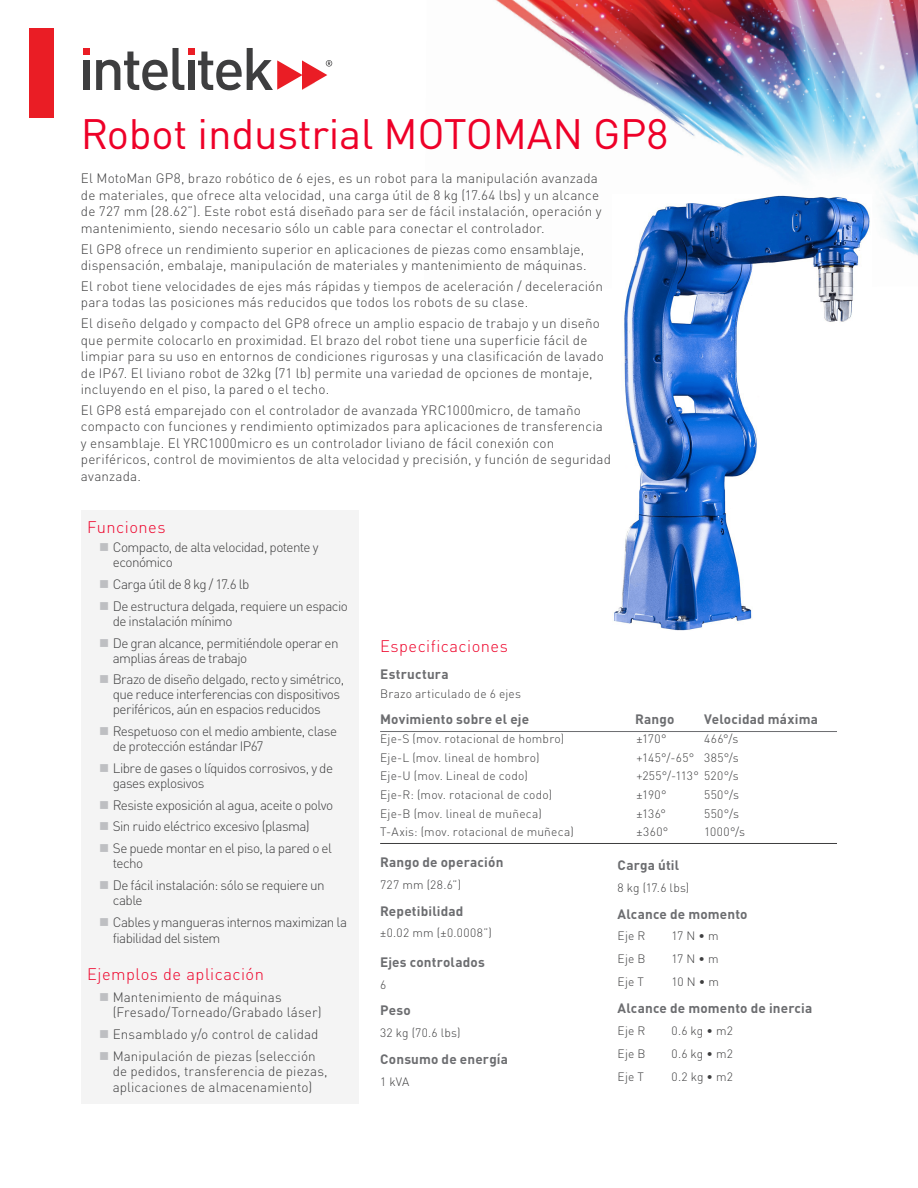
<style>
.page{position:relative;width:918px;height:1188px;background:#fff}
.page>*{position:absolute;margin:0;border:0;box-sizing:border-box;transform-origin:0 0}
._14_DS_header1{font:42px "DINOT";letter-spacing:-.005em;color:#ee0028}
._14_DS_Header3{font:300 16.5px "DINOT";letter-spacing:.03em;color:#ee0028}
._14_DS_bodytext{font:300 13.5px/16.5px "DINOT";letter-spacing:.01em;color:#3e3e3f}
._14_DS_bodytext-2{font:300 13.5px/15px "DINOT";letter-spacing:-.04em;color:#3e3e3f}
._14_DS_bodytext_bold{font:700 13.5px "DINOT";letter-spacing:.01em;color:#6c6d70}
._14_DS_spec_text{font:300 12px "DINOT";letter-spacing:.015em;color:#3e3e3f}
</style>
<div class="page">
<img style="left:495px;top:0;width:423px;height:256px">
<div style="left:84px;top:60px;width:6px;height:30px;background:#3e3e3f"></div>
<div style="left:83px;top:48px;width:7px;height:6px;background:#ea1d25"></div>
<svg style="left:96px;top:48px;width:236px;height:42px"></svg>
<div style="left:30px;top:28px;width:24px;height:89px;background:#ea1d25"></div>
<div style="left:81px;top:510px;width:278px;height:594px;background:#f4f4f4"></div>
<img style="left:613px;top:195px;width:259px;height:436px">
<hr style="left:380px;top:731px;width:457px;height:1px;background:#6c6d70">
<hr style="left:380px;top:843px;width:457px;height:1px;background:#3e3e3f">
<p class="_14_DS_header1" style="left:81px;top:108px;width:589px">Robot industrial MOTOMAN GP8</p>
<p class="_14_DS_bodytext" style="left:81px;top:170px;width:522px">El MotoMan GP8, brazo robótico de 6 ejes, es un robot para la manipulación avanzada de materiales, que ofrece alta velocidad, una carga útil de 8 kg (17.64 lbs y) un alcance de 727 mm (28.62”). Este robot está diseñado para ser de fácil instalación, operación y mantenimiento, siendo necesario sólo un cable para conectar el controlador.</p>
<p class="_14_DS_bodytext" style="left:81px;top:240px;width:507px">El GP8 ofrece un rendimiento superior en aplicaciones de piezas como ensamblaje, dispensación, embalaje, manipulación de materiales y mantenimiento de máquinas.</p>
<p class="_14_DS_bodytext" style="left:81px;top:278px;width:524px">El robot tiene velocidades de ejes más rápidas y tiempos de aceleración / deceleración para todas las posiciones más reducidos que todos los robots de su clase.</p>
<p class="_14_DS_bodytext" style="left:81px;top:315px;width:524px">El diseño delgado y compacto del GP8 ofrece un amplio espacio de trabajo y un diseño que permite colocarlo en proximidad. El brazo del robot tiene una superficie fácil de limpiar para su uso en entornos de condiciones rigurosas y una clasificación de lavado de IP67. El liviano robot de 32kg (71 lb) permite una variedad de opciones de montaje, incluyendo en el piso la, pared o el techo.</p>
<p class="_14_DS_bodytext" style="left:81px;top:402px;width:532px">El GP8 está emparejado con el controlador de avanzada YRC1000micro, de tamaño compacto con funciones y rendimiento optimizados para aplicaciones de transferencia y ensamblaje. El YRC1000micro es un controlador liviano de fácil conexión con periféricos, control de movimientos de alta velocidad y precisión y, función de seguridad avanzada.</p>
<p class="_14_DS_Header3" style="left:87px;top:517px;width:80px">Funciones</p>
<p class="_14_DS_bodytext-2" style="left:113px;top:540px;width:207px">Compacto, de alta velocidad, potente y económico</p>
<p class="_14_DS_bodytext-2" style="left:113px;top:577px;width:138px">Carga útil de 8 kg / 17.6 lb</p>
<p class="_14_DS_bodytext-2" style="left:113px;top:598px;width:237px">De estructura delgada, requiere un espacio de instalación mínimo</p>
<p class="_14_DS_bodytext-2" style="left:113px;top:635px;width:227px">De gran alcance, permitiéndole operar en amplias áreas de trabajo</p>
<p class="_14_DS_bodytext-2" style="left:113px;top:672px;width:233px">Brazo de diseño delgado, recto y simétrico, que reduce interferencias con dispositivos periféricos, aún en espacios reducidos</p>
<p class="_14_DS_bodytext-2" style="left:113px;top:724px;width:226px">Respetuoso con el medio ambiente, clase de protección estándar IP67</p>
<p class="_14_DS_bodytext-2" style="left:113px;top:760px;width:222px">Libre de gases o líquidos corrosivos y, de gases explosivos</p>
<p class="_14_DS_bodytext-2" style="left:113px;top:797px;width:222px">Resiste exposición al agua, aceite o polvo</p>
<p class="_14_DS_bodytext-2" style="left:113px;top:819px;width:198px">Sin ruido eléctrico excesivo (plasma(</p>
<p class="_14_DS_bodytext-2" style="left:113px;top:841px;width:221px">Se puede montar en el piso la, pared o el techo</p>
<p class="_14_DS_bodytext-2" style="left:113px;top:877px;width:214px">De fácil instalación: sólo se requiere un cable</p>
<p class="_14_DS_bodytext-2" style="left:113px;top:913px;width:236px;line-height:16.5px">Cables y mangueras internos maximizan la fiabilidad del sistem</p>
<p class="_14_DS_Header3" style="left:87px;top:964px;width:178px">Ejemplos de aplicación</p>
<p class="_14_DS_bodytext" style="left:113px;top:990px;width:210px;line-height:15px">Mantenimiento de máquinas (Fresado/Torneado/Grabado láser(</p>
<p class="_14_DS_bodytext" style="left:113px;top:1026px;width:207px">Ensamblado o/y control de calidad</p>
<p class="_14_DS_bodytext" style="left:113px;top:1048px;width:217px;line-height:15px">Manipulación de piezas (selección de pedidos, transferencia de piezas,</p>
<p class="_14_DS_bodytext" style="left:113px;top:1079px;width:201px">aplicaciones de almacenamiento(</p>
<p class="_14_DS_Header3" style="left:380px;top:636px;width:129px">Especificaciones</p>
<p class="_14_DS_bodytext_bold" style="left:380px;top:666px;width:70px">Estructura</p>
<p class="_14_DS_spec_text" style="left:380px;top:686px;width:142px">Brazo articulado de 6 ejes</p>
<p class="_14_DS_bodytext_bold" style="left:380px;top:711px;width:150px">Movimiento sobre el eje</p>
<p class="_14_DS_spec_text" style="left:380px;top:731px;width:186px">Eje S- (mov. rotacional de hombro)</p>
<p class="_14_DS_spec_text" style="left:380px;top:750px;width:161px">Eje L- (mov. lineal de hombro)</p>
<p class="_14_DS_spec_text" style="left:380px;top:769px;width:149px">Eje U- (mov. Lineal de codo)</p>
<p class="_14_DS_spec_text" style="left:380px;top:787px;width:174px">Eje R- (: mov. rotacional de codo)</p>
<p class="_14_DS_spec_text" style="left:380px;top:806px;width:163px">Eje B- (mov. lineal de muñeca)</p>
<p class="_14_DS_spec_text" style="left:380px;top:825px;width:195px">-T Axis (: mov. rotacional de muñeca)</p>
<p class="_14_DS_bodytext_bold" style="left:380px;top:853px;width:125px">Rango de operación</p>
<p class="_14_DS_spec_text" style="left:380px;top:877px;width:82px">727 mm )28.6 (“</p>
<p class="_14_DS_bodytext_bold" style="left:380px;top:902px;width:85px">Repetibilidad</p>
<p class="_14_DS_spec_text" style="left:380px;top:926px;width:113px">±0.02 mm )±0.0008 (“</p>
<p class="_14_DS_bodytext_bold" style="left:380px;top:953px;width:106px">Ejes controlados</p>
<p class="_14_DS_spec_text" style="left:380px;top:977px;width:8px">6</p>
<p class="_14_DS_bodytext_bold" style="left:380px;top:1002px;width:32px">Peso</p>
<p class="_14_DS_spec_text" style="left:380px;top:1025px;width:82px">32 kg (70.6 lbs(</p>
<p class="_14_DS_bodytext_bold" style="left:380px;top:1050px;width:129px">Consumo de energía</p>
<p class="_14_DS_spec_text" style="left:380px;top:1074px;width:31px">1 kVA</p>
<p class="_14_DS_bodytext_bold" style="left:635px;top:711px;width:41px">Rango</p>
<p class="_14_DS_bodytext_bold" style="left:704px;top:711px;width:115px">Velocidad máxima</p>
<p class="_14_DS_spec_text" style="left:637px;top:731px;width:31px">±170°</p>
<p class="_14_DS_spec_text" style="left:704px;top:731px;width:36px">466°/s</p>
<p class="_14_DS_spec_text" style="left:637px;top:750px;width:59px">+145°/-65°</p>
<p class="_14_DS_spec_text" style="left:704px;top:750px;width:36px">385°/s</p>
<p class="_14_DS_spec_text" style="left:637px;top:769px;width:104px">+255°/-113° 520°/s</p>
<p class="_14_DS_spec_text" style="left:637px;top:787px;width:32px">±190°</p>
<p class="_14_DS_spec_text" style="left:704px;top:787px;width:36px">550°/s</p>
<p class="_14_DS_spec_text" style="left:637px;top:806px;width:31px">±136°</p>
<p class="_14_DS_spec_text" style="left:704px;top:806px;width:36px">550°/s</p>
<p class="_14_DS_spec_text" style="left:637px;top:825px;width:33px">±360°</p>
<p class="_14_DS_spec_text" style="left:704px;top:825px;width:43px">1000°/s</p>
<p class="_14_DS_bodytext_bold" style="left:618px;top:856px;width:63px">Carga útil</p>
<p class="_14_DS_spec_text" style="left:618px;top:880px;width:73px">8 kg (17.6 lbs(</p>
<p class="_14_DS_bodytext_bold" style="left:618px;top:905px;width:132px">Alcance de momento</p>
<p class="_14_DS_spec_text" style="left:672px;top:929px;width:49px">17N • m</p>
<p class="_14_DS_spec_text" style="left:618px;top:929px;width:29px">Eje R</p>
<p class="_14_DS_spec_text" style="left:618px;top:952px;width:29px">Eje B</p>
<p class="_14_DS_spec_text" style="left:672px;top:952px;width:49px">17N • m</p>
<p class="_14_DS_spec_text" style="left:672px;top:975px;width:49px">10N • m</p>
<p class="_14_DS_spec_text" style="left:618px;top:975px;width:28px">Eje T</p>
<p class="_14_DS_bodytext_bold" style="left:618px;top:999px;width:196px">Alcance de momento de inercia</p>
<p class="_14_DS_spec_text" style="left:672px;top:1023px;width:63px">0.6 kg • m2</p>
<p class="_14_DS_spec_text" style="left:618px;top:1023px;width:29px">Eje R</p>
<p class="_14_DS_spec_text" style="left:618px;top:1046px;width:29px">Eje B</p>
<p class="_14_DS_spec_text" style="left:618px;top:1069px;width:28px">Eje T</p>
<p class="_14_DS_spec_text" style="left:672px;top:1046px;width:63px">0.6 kg • m2</p>
<p class="_14_DS_spec_text" style="left:672px;top:1069px;width:63px">0.2 kg • m2</p>
</div>
